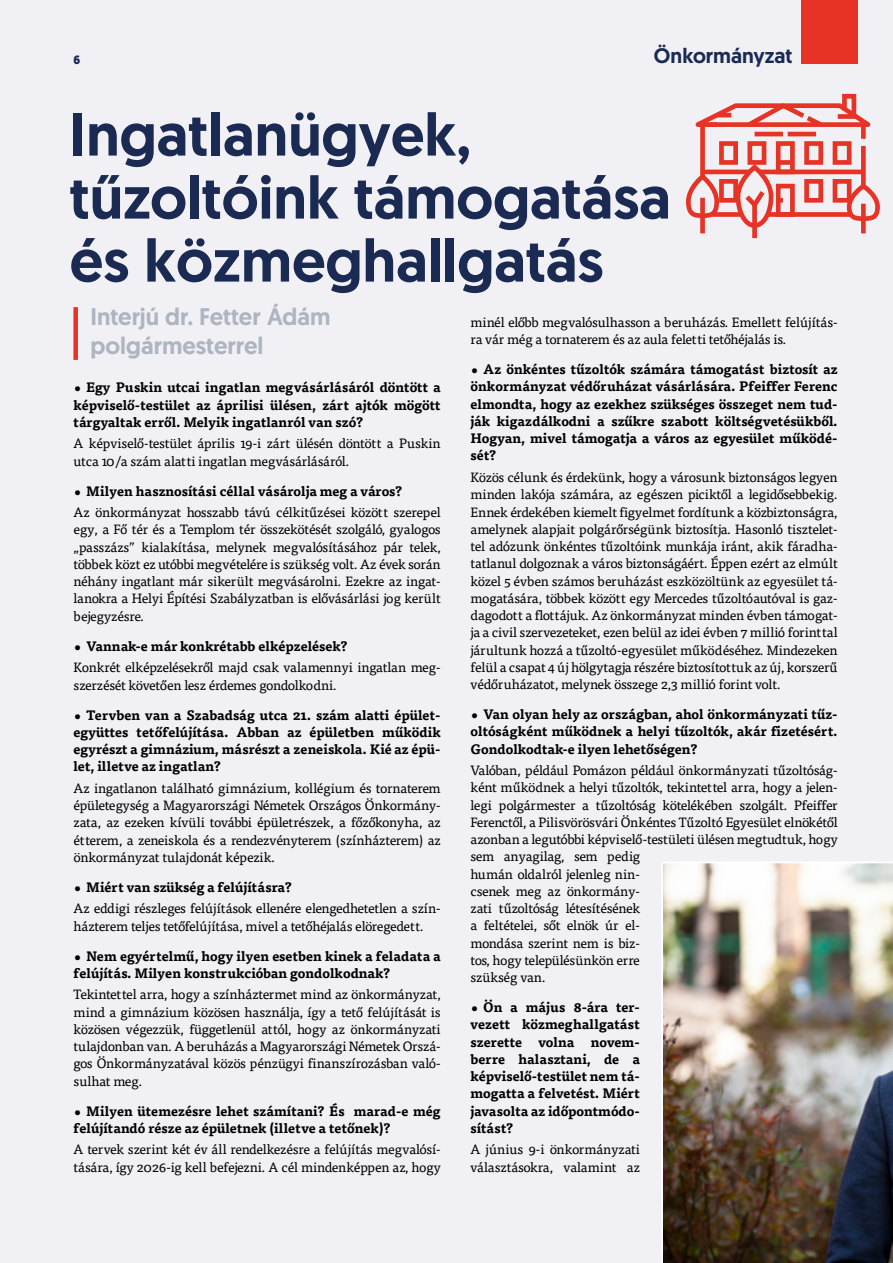
<style>
.page{position:relative;width:893px;height:1263px;background:#f1f0f5}
.page>*{position:absolute;margin:0;border:0;box-sizing:border-box;transform-origin:0 0}
.t1{font:500 60px/63px "Geomanist";color:#1a2a53}
.t2{font:500 24px/28.8px "Geomanist";color:#adb5c0}
.t3{font:500 21px "Geomanist";color:#1a2a53}
.t4{font:13.5px/17.2px "Tisa Pro";letter-spacing:-.02em;color:#000}
.t5{font:700 13.5px/17.2px "Tisa Pro";color:#000;text-align:justify}
.t6{font:13.5px/17.2px "Tisa Pro";color:#000}
.t7{font:700 12px "Geomanist";color:#1a2a53}
</style>
<div class="page">
<div style="left:73px;top:307px;width:5px;height:53px;background:#e63326"></div>
<div style="left:801px;top:0;width:57px;height:63px;background:#e63326"></div>
<img style="left:661px;top:862px;width:232px;height:401px">
<svg style="left:686px;top:94px;width:194px;height:145px"></svg>
<p class="t7" style="left:74px;top:52px;width:8px">6</p>
<h3 class="t3" style="left:654px;top:42px;width:140px">Önkormányzat</h3>
<h1 class="t1" style="left:70px;top:102px;width:603px">Ingatlanügyek, tűzoltóink támogatása és közmeghallgatás</h1>
<p class="t4" style="left:470px;top:313px;width:369px">minél előbb megvalósulhasson a beruházás. Emellett felújítás&shy;ra vár még a tornaterem és az aula feletti tetőhéjalás is.</p>
<p class="t5" style="left:470px;top:360px;width:369px">• Az önkéntes tűzoltók számára támogatást biztosít az önkormányzat védőruházat vásárlására. Pfeiffer Ferenc elmondta, hogy az ezekhez szükséges összeget nem tud&shy;ják kigazdálkodni a szűkre szabott költségvetésükből.<br>Hogyan, mivel támogatja a város az egyesület működé&shy;sét?</p>
<p class="t4" style="left:470px;top:468px;width:369px;text-align:justify">Közös célunk és érdekünk, hogy a városunk biztonságos legyen minden lakója számára, az egészen piciktől a legidősebbekig.<br>Ennek érdekében kiemelt figyelmet fordítunk a közbiztonságra, amelynek alapjait polgárőrségünk biztosítja. Hasonló tisztelet&shy;tel adózunk önkéntes tűzoltóink munkája iránt, akik fáradha&shy;tatlanul dolgoznak a város biztonságáért. Éppen ezért az elmúlt közel 5 évben számos beruházást eszközöltünk az egyesület tá&shy;mogatására, többek között egy Mercedes tűzoltóautóval is gaz&shy;dagodott a flottájuk. Az önkormányzat minden évben támogat&shy;ja a civil szervezeteket, ezen belül az idei évben 7 millió forinttal járultunk hozzá a tűzoltó-egyesület működéséhez. Mindezeken felül a csapat 4 új hölgytagja részére biztosítottuk az új, korszerű védőruházatot, melynek összege 2,3 millió forint volt.</p>
<p class="t5" style="left:470px;top:705px;width:369px">• Van olyan hely az országban, ahol önkormányzati tűz&shy;oltóságként működnek a helyi tűzoltók, akár fizetésért.<br>Gondolkodtak-e ilyen lehetőségen?</p>
<p class="t4" style="left:470px;top:761px;width:369px">Valóban, például Pomázon például önkormányzati tűzoltóság&shy;ként működnek a helyi tűzoltók, tekintettel arra, hogy a jelen&shy;legi polgármester a tűzoltóság kötelékében szolgált. Pfeiffer Ferenctől, a Pilisvörösvári Önkéntes Tűzoltó Egyesület elnökétől azonban a legutóbbi képviselő-testületi ülésen megtudtuk, hogy sem anyagilag, sem pedig<br>humán oldalról jelenleg nin-<br>csenek meg az önkormány-<br>zati tűzoltóság létesítésének<br>a feltételei, sőt elnök úr el-<br>mondása szerint nem is biz-<br>tos, hogy településünkön erre<br>szükség van.</p>
<p class="t5" style="left:470px;top:998px;width:171px">• Ön a május 8-ára ter&shy;vezett közmeghallgatást szerette volna novem&shy;berre halasztani, de a képviselő-testület nem tá&shy;mogatta a felvetést. Miért javasolta az időpontmódo&shy;sítást?</p>
<p class="t6" style="left:470px;top:1140px;width:171px">A június 9-i önkormányzati választásokra, valamint az</p>
<h2 class="t2" style="left:91px;top:302px;width:242px">Interjú dr. Fetter Ádám polgármesterrel</h2>
<p class="t5" style="left:74px;top:378px;width:369px">• Egy Puskin utcai ingatlan megvásárlásáról döntött a képviselő-testület az áprilisi ülésen, zárt ajtók mögött tárgyaltak erről. Melyik ingatlanról van szó?</p>
<p class="t4" style="left:74px;top:434px;width:369px">A képviselő-testület április 19-i zárt ülésén döntött a Puskin utca 10/a szám alatti ingatlan megvásárlásáról.</p>
<p class="t5" style="left:74px;top:481px;width:330px">• Milyen hasznosítási céllal vásárolja meg a város?</p>
<p class="t4" style="left:74px;top:503px;width:369px;text-align:justify">Az önkormányzat hosszabb távú célkitűzései között szerepel egy, a Fő tér és a Templom tér összekötését szolgáló, gyalogos „passzázs” kialakítása, melynek megvalósításához pár telek, többek közt ez utóbbi megvételére is szükség volt. Az évek során néhány ingatlant már sikerült megvásárolni. Ezekre az ingat&shy;lanokra a Helyi Építési Szabályzatban is elővásárlási jog került bejegyzésre.</p>
<p class="t5" style="left:74px;top:637px;width:276px">• Vannak-e már konkrétabb elképzelések?</p>
<p class="t4" style="left:74px;top:658px;width:369px">Konkrét elképzelésekről majd csak valamennyi ingatlan meg&shy;szerzését követően lesz érdemes gondolkodni.</p>
<p class="t5" style="left:74px;top:705px;width:369px">• Tervben van a Szabadság utca 21. szám alatti épület&shy;együttes tetőfelújítása. Abban az épületben működik egyrészt a gimnázium, másrészt a zeneiskola. Kié az épü&shy;let, illetve az ingatlan?</p>
<p class="t4" style="left:74px;top:779px;width:369px;text-align:justify">Az ingatlanon található gimnázium, kollégium és tornaterem épületegység a Magyarországi Németek Országos Önkormány&shy;zata, az ezeken kívüli további épületrészek, a főzőkonyha, az étterem, a zeneiskola és a rendezvényterem (színházterem) az önkormányzat tulajdonát képezik.</p>
<p class="t5" style="left:74px;top:878px;width:220px">• Miért van szükség a felújításra?</p>
<p class="t4" style="left:74px;top:899px;width:369px">Az eddigi részleges felújítások ellenére elengedhetetlen a szín&shy;házterem teljes tetőfelújítása, mivel a tetőhéjalás elöregedett.</p>
<p class="t5" style="left:74px;top:946px;width:369px">• Nem egyértelmű, hogy ilyen esetben kinek a feladata a felújítás. Milyen konstrukcióban gondolkodnak?</p>
<p class="t4" style="left:74px;top:985px;width:369px;text-align:justify">Tekintettel arra, hogy a színháztermet mind az önkormányzat, mind a gimnázium közösen használja, így a tető felújítását is közösen végezzük, függetlenül attól, hogy az önkormányzati tulajdonban van. A beruházás a Magyarországi Németek Orszá&shy;gos Önkormányzatával közös pénzügyi finanszírozásban való&shy;sulhat meg.</p>
<p class="t5" style="left:74px;top:1101px;width:369px">• Milyen ütemezésre lehet számítani? És marad-e még felújítandó része az épületnek (illetve a tetőnek)?</p>
<p class="t6" style="left:74px;top:1140px;width:369px">A tervek szerint két év áll rendelkezésre a felújítás megvalósí&shy;tására, így 2026-ig kell befejezni. A cél mindenképpen az, hogy</p>
</div>
